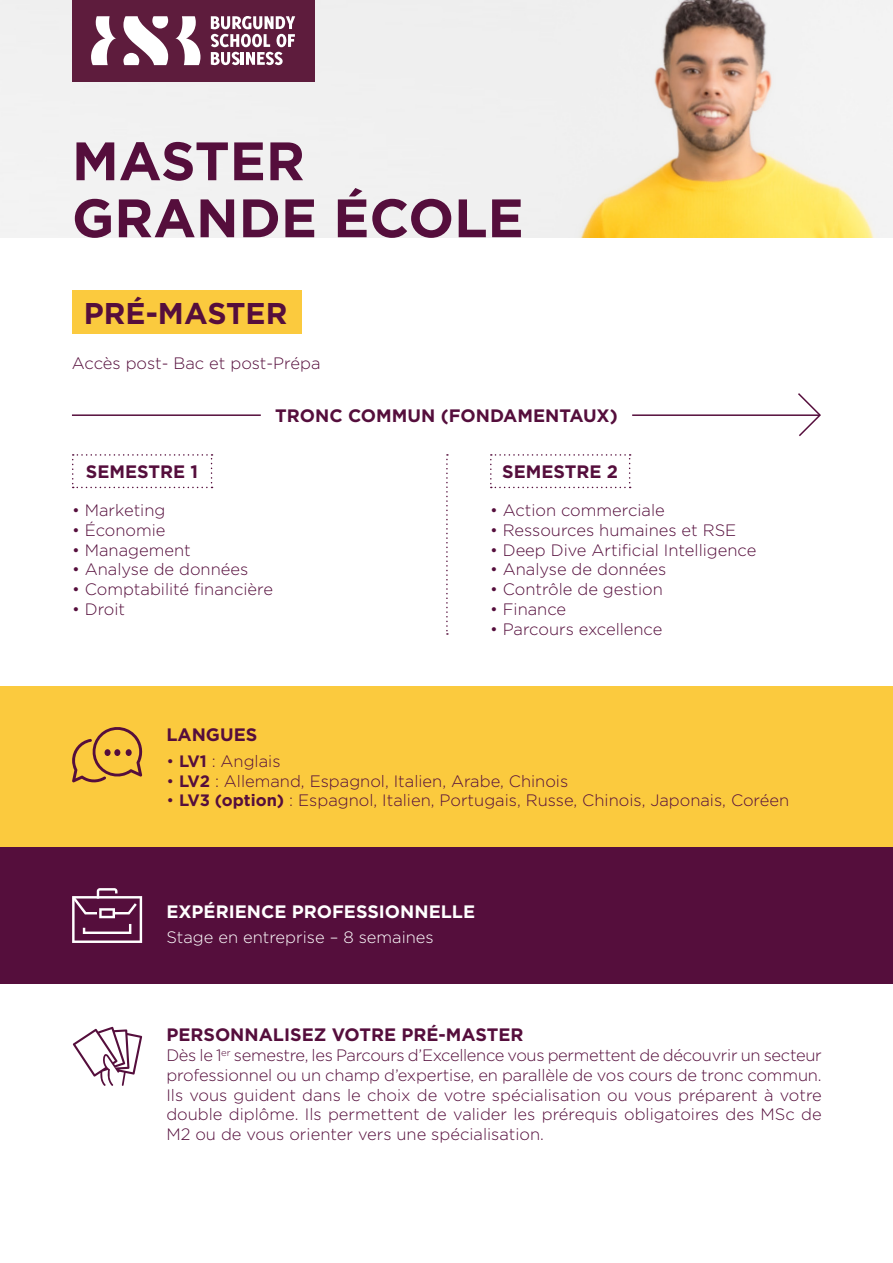
<style>
.page{position:relative;width:893px;height:1263px;background:#fff}
.page>*{position:absolute;margin:0;border:0;box-sizing:border-box;transform-origin:0 0}
.t1{font:700 54px "Gotham";color:#550e3c}
.t2{font:700 30px "Gotham";color:#550e3c}
.t3{font:700 18px "Gotham";color:#550e3c}
.t4{font:700 18px "Gotham";color:#fff}
.t5{font:300 16.5px/19.8px "Gotham";color:#550e3c;text-align:justify}
.t6{font:300 16.5px/19.8px "Gotham";letter-spacing:-.02em;color:#550e3c}
.t7{font:300 16.5px "Gotham";color:#fff}
.s1{font-weight:700}
</style>
<div class="page">
<div style="left:72px;top:290px;width:230px;height:43px;background:#fbca3e"></div>
<img style="left:0;top:0;width:893px;height:237px">
<hr style="left:72px;top:414px;width:189px;height:2px;background:#550e3c">
<svg style="left:798px;top:393px;width:23px;height:44px"></svg>
<hr style="left:632px;top:414px;width:187px;height:2px;background:#550e3c">
<svg style="left:72px;top:454px;width:141px;height:34px"></svg>
<div style="left:0;top:686px;width:893px;height:161px;background:#fbca3e"></div>
<svg style="left:72px;top:727px;width:71px;height:56px"></svg>
<div style="left:0;top:847px;width:893px;height:136px;background:#550e3c"></div>
<svg style="left:72px;top:888px;width:70px;height:55px"></svg>
<svg style="left:73px;top:1027px;width:69px;height:59px"></svg>
<div style="left:72px;top:0;width:242px;height:81px;background:#5e1c3d"></div>
<svg style="left:91px;top:16px;width:25px;height:49px"></svg>
<svg style="left:123px;top:16px;width:45px;height:49px"></svg>
<svg style="left:175px;top:16px;width:25px;height:49px"></svg>
<svg style="left:211px;top:16px;width:84px;height:49px"></svg>
<svg style="left:446px;top:454px;width:2px;height:181px"></svg>
<svg style="left:490px;top:454px;width:141px;height:34px"></svg>
<p class="t1" style="left:72px;top:125px;width:234px">MASTER</p>
<p class="t1" style="left:72px;top:182px;width:453px">GRANDE ÉCOLE</p>
<p class="t2" style="left:84px;top:293px;width:205px">PRÉ-MASTER</p>
<p class="t5" style="left:72px;top:353px;width:250px">Accès post- Bac et post-Prépa</p>
<p class="t3" style="left:86px;top:460px;width:114px">SEMESTRE 1</p>
<p class="t3" style="left:275px;top:403px;width:344px">TRONC COMMUN (FONDAMENTAUX)</p>
<p class="t3" style="left:502px;top:460px;width:117px">SEMESTRE 2</p>
<p class="t5" style="left:72px;top:500px;width:95px">• Marketing</p>
<p class="t5" style="left:72px;top:519px;width:95px">• Économie</p>
<p class="t5" style="left:72px;top:539px;width:120px">• Management</p>
<p class="t5" style="left:72px;top:559px;width:178px">• Analyse de données</p>
<p class="t5" style="left:72px;top:579px;width:202px">• Comptabilité financière</p>
<p class="t5" style="left:72px;top:599px;width:55px">• Droit</p>
<p class="t5" style="left:490px;top:500px;width:176px">• Action commerciale</p>
<p class="t5" style="left:490px;top:519px;width:248px">• Ressources humaines et RSE</p>
<p class="t5" style="left:490px;top:539px;width:268px">• Deep Dive Artificial Intelligence</p>
<p class="t5" style="left:490px;top:559px;width:178px">• Analyse de données</p>
<p class="t5" style="left:490px;top:579px;width:174px">• Contrôle de gestion</p>
<p class="t5" style="left:490px;top:599px;width:78px">• Finance</p>
<p class="t5" style="left:490px;top:618px;width:174px">• Parcours excellence</p>
<p class="t3" style="left:166px;top:723px;width:92px">LANGUES</p>
<p class="t5" style="left:166px;top:751px;width:116px">• <span class="s1">LV1</span> : Anglais</p>
<p class="t5" style="left:166px;top:770px;width:403px">• <span class="s1">LV2</span> : Allemand, Espagnol, Italien, Arabe, Chinois</p>
<p class="t5" style="left:166px;top:790px;width:624px">• <span class="s1">LV3 (option)</span> : Espagnol, Italien, Portugais, Russe, Chinois, Japonais, Coréen</p>
<p class="t4" style="left:166px;top:899px;width:310px">EXPÉRIENCE PROFESSIONNELLE</p>
<p class="t7" style="left:166px;top:927px;width:269px">Stage en entreprise – 8 semaines</p>
<p class="t3" style="left:166px;top:1023px;width:359px">PERSONNALISEZ VOTRE PRÉ-MASTER</p>
<p class="t6" style="left:166px;top:1045px;width:657px">Dès le 1<sup>er</sup> semestre, les Parcours d’Excellence vous permettent de découvrir un secteur professionnel ou un champ d’expertise, en parallèle de vos cours de tronc commun.</p>
<p class="t5" style="left:166px;top:1084px;width:657px">Ils vous guident dans le choix de votre spécialisation ou vous préparent à votre double diplôme. Ils permettent de valider les prérequis obligatoires des MSc de M2 ou de vous orienter vers une spécialisation.</p>
</div>
